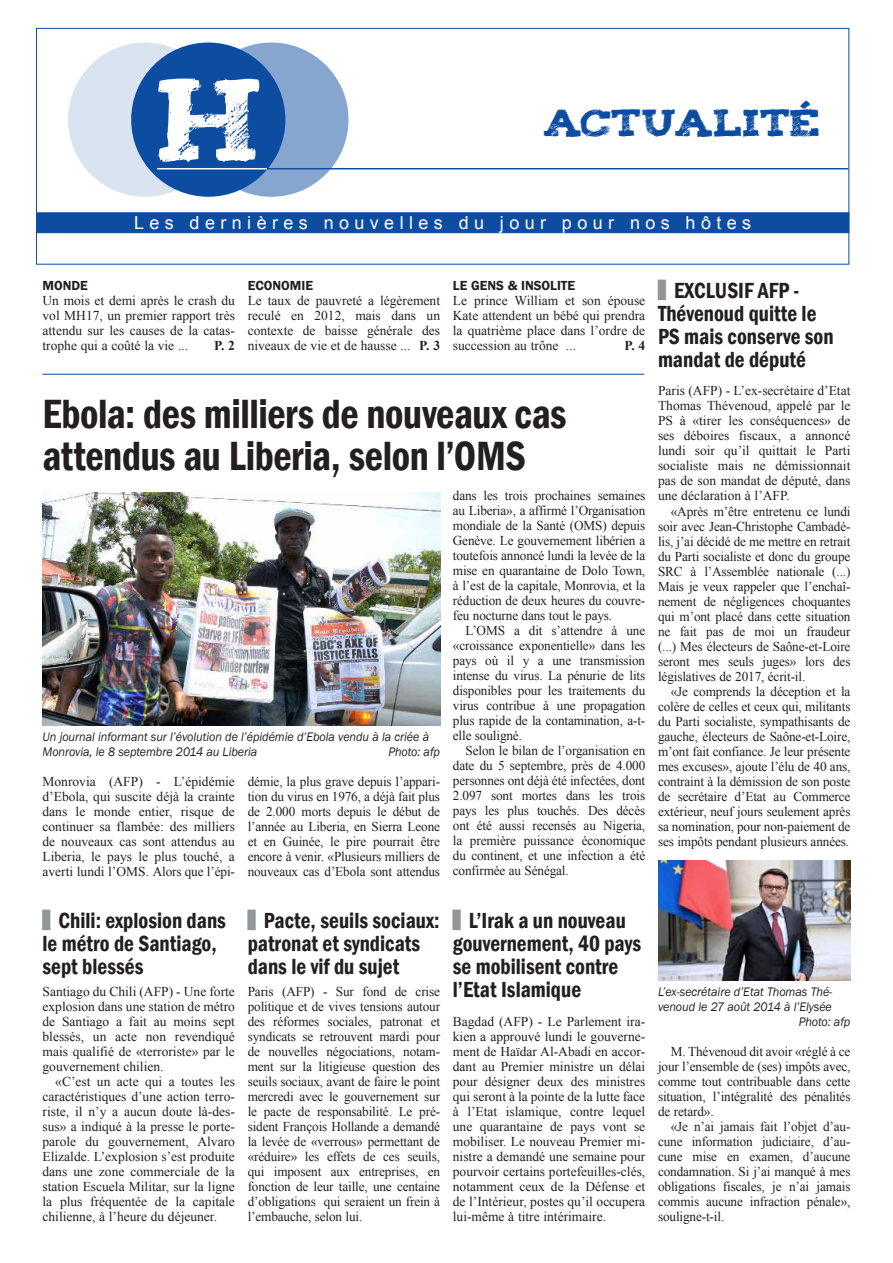
<style>
.page{position:relative;width:893px;height:1263px;background:#fff}
.page>*{position:absolute;margin:0;border:0;box-sizing:border-box;transform-origin:0 0}
.t1{font:600 condensed 42px/42px "Franklin Gothic";letter-spacing:-.01em;color:#231f20;scale:.95 1}
.t2{font:31.05px "Tiza";color:#0d4da1}
.t3{font:600 condensed 22.5px/23.2px "Franklin Gothic";color:#231f20;scale:.95 1}
.t4{font:18px "Arial";letter-spacing:.3em;color:#fff}
.t5{font:13.5px/15px "Times New Roman";letter-spacing:-.01em;color:#231f20;text-align:justify}
.t6{font:600 13.5px "Franklin Gothic";color:#231f20}
.t7{font:700 13.5px "Times New Roman";color:#231f20}
.t8{font:italic 12.75px/15px "Franklin Gothic";letter-spacing:-.005em;color:#231f20;scale:.95 1}
.s1{font-weight:700}
.s2{font-size:16.8px;color:#939598}
</style>
<div class="page">
<img style="left:43px;top:492px;width:397px;height:233px">
<img style="left:658px;top:860px;width:192px;height:120px">
<div style="left:131px;top:43px;width:154px;height:154px;background:#0d4da1;border-radius:50%"></div>
<svg style="left:194px;top:43px;width:154px;height:154px;fill:#86a6d0"></svg>
<svg style="left:68px;top:43px;width:154px;height:154px;fill:#dae4f0"></svg>
<svg style="left:158px;top:78px;width:101px;height:84px"></svg>
<div style="left:36px;top:28px;width:813px;height:237px;border:1px solid #0d4da1"></div>
<div style="left:36px;top:212px;width:813px;height:21px;background:#0d4da1;border:1px solid #0d4da1"></div>
<hr style="left:43px;top:374px;width:601px;height:1px;background:#0d4da1">
<hr style="left:264px;top:168px;width:584px;height:1px;background:#0d4da1">
<hr style="left:157px;top:168px;width:110px;height:1px;background:#fff">
<h2 class="t2" style="left:544px;top:98px;width:277px">ACTUALITÉ</h2>
<h3 class="t4" style="left:134px;top:211px;width:619px">Les dernières nouvelles du jour pour nos hôtes</h3>
<p class="t6" style="left:43px;top:278px;width:47px">MONDE</p>
<p class="t5" style="left:43px;top:293px;width:194px">Un mois et demi après le crash du vol MH17, un premier rapport très attendu sur les causes de la catas&shy;trophe qui a coûté la vie ...</p>
<p class="t7" style="left:214px;top:337px;width:22px">P. 2</p>
<p class="t6" style="left:248px;top:278px;width:67px">ECONOMIE</p>
<p class="t5" style="left:248px;top:293px;width:194px">Le taux de pauvreté a légèrement reculé en 2012, mais dans un contexte de baisse générale des niveaux de vie et de hausse ... <span class="s1">P. 3</span></p>
<p class="t6" style="left:453px;top:278px;width:124px">LE GENS &amp; INSOLITE</p>
<p class="t5" style="left:453px;top:293px;width:194px">Le prince William et son épouse Kate attendent un bébé qui prendra la quatrième place dans l’ordre de succession au trône ...</p>
<p class="t7" style="left:624px;top:337px;width:22px">P. 4</p>
<h1 class="t1" style="left:43px;top:392px;width:553px">Ebola: des milliers de nouveaux cas attendus au Liberia, selon l’OMS</h1>
<p class="t8" style="left:43px;top:729px;width:408px">Un journal informant sur l’évolution de l’épidémie d’Ebola vendu à la criée à<br>Monrovia, le 8 septembre 2014 au Liberia</p>
<p class="t8" style="left:388px;top:744px;width:56px">Photo: afp</p>
<p class="t5" style="left:43px;top:773px;width:194px">Monrovia (AFP) - L’épidémie d’Ebola, qui suscite déjà la crainte dans le monde entier, risque de continuer sa flambée: des milliers de nouveaux cas sont attendus au Liberia, le pays le plus touché, a averti lundi l’OMS. Alors que l’épi-</p>
<p class="t5" style="left:248px;top:773px;width:194px">démie, la plus grave depuis l’appari&shy;tion du virus en 1976, a déjà fait plus de 2.000 morts depuis le début de l’année au Liberia, en Sierra Leone et en Guinée, le pire pourrait être encore à venir. «Plusieurs milliers de nouveaux cas d’Ebola sont attendus</p>
<p class="t5" style="left:453px;top:488px;width:194px">dans les trois prochaines semaines au Liberia», a affirmé l’Organisation mondiale de la Santé (OMS) depuis Genève. Le gouvernement libérien a toutefois annoncé lundi la levée de la mise en quarantaine de Dolo Town, à l’est de la capitale, Monrovia, et la réduction de deux heures du couvre&shy;feu nocturne dans tout le pays.</p>
<p class="t5" style="left:453px;top:623px;width:194px;text-indent:13px">L’OMS a dit s’attendre à une «croissance exponentielle» dans les pays où il y a une transmission intense du virus. La pénurie de lits disponibles pour les traitements du virus contribue à une propagation plus rapide de la contamination, a-t&shy;elle souligné.</p>
<p class="t5" style="left:453px;top:743px;width:194px;text-indent:13px">Selon le bilan de l’organisation en date du 5 septembre, près de 4.000 personnes ont déjà été infectées, dont 2.097 sont mortes dans les trois pays les plus touchés. Des décès ont été aussi recensés au Nigeria, la première puissance économique du continent, et une infection a été confirmée au Sénégal.</p>
<h3 class="t3" style="left:658px;top:278px;width:186px"><span class="s2">▌</span>EXCLUSIF AFP -<br>Thévenoud quitte le<br>PS mais conserve son mandat de député</h3>
<p class="t5" style="left:658px;top:383px;width:194px">Paris (AFP) - L’ex-secrétaire d’Etat Thomas Thévenoud, appelé par le PS à «tirer les conséquences» de ses déboires fiscaux, a annoncé lundi soir qu’il quittait le Parti socialiste mais ne démissionnait pas de son mandat de député, dans une déclaration à l’AFP.</p>
<p class="t5" style="left:658px;top:503px;width:194px;text-indent:13px">«Après m’être entretenu ce lundi soir avec Jean-Christophe Cambadé&shy;lis, j’ai décidé de me mettre en retrait du Parti socialiste et donc du groupe SRC à l’Assemblée nationale (...)<br>Mais je veux rappeler que l’enchaî&shy;nement de négligences choquantes qui m’ont placé dans cette situation ne fait pas de moi un fraudeur (...) Mes électeurs de Saône-et-Loire seront mes seuls juges» lors des législatives de 2017, écrit-il.</p>
<p class="t5" style="left:658px;top:683px;width:194px;text-indent:13px">«Je comprends la déception et la colère de celles et ceux qui, militants du Parti socialiste, sympathisants de gauche, électeurs de Saône-et-Loire, m’ont fait confiance. Je leur présente mes excuses», ajoute l’élu de 40 ans, contraint à la démission de son poste de secrétaire d’Etat au Commerce extérieur, neuf jours seulement après sa nomination, pour non-paiement de ses impôts pendant plusieurs années.</p>
<h3 class="t3" style="left:43px;top:908px;width:195px"><span class="s2">▌</span>Chili: explosion dans le métro de Santiago, sept blessés</h3>
<p class="t5" style="left:43px;top:983px;width:194px">Santiago du Chili (AFP) - Une forte explosion dans une station de métro de Santiago a fait au moins sept blessés, un acte non revendiqué mais qualifié de «terroriste» par le gouvernement chilien.</p>
<p class="t5" style="left:43px;top:1073px;width:194px;text-indent:13px">«C’est un acte qui a toutes les caractéristiques d’une action terro&shy;riste, il n’y a aucun doute là-des&shy;sus» a indiqué à la presse le porte&shy;parole du gouvernement, Alvaro Elizalde. L’explosion s’est produite dans une zone commerciale de la station Escuela Militar, sur la ligne la plus fréquentée de la capitale chilienne, à l’heure du déjeuner.</p>
<h3 class="t3" style="left:248px;top:908px;width:203px"><span class="s2">▌</span>Pacte, seuils sociaux: patronat et syndicats dans le vif du sujet</h3>
<p class="t5" style="left:248px;top:983px;width:194px">Paris (AFP) - Sur fond de crise politique et de vives tensions autour des réformes sociales, patronat et syndicats se retrouvent mardi pour de nouvelles négociations, notam&shy;ment sur la litigieuse question des seuils sociaux, avant de faire le point mercredi avec le gouvernement sur le pacte de responsabilité. Le pré&shy;sident François Hollande a demandé la levée de «verrous» permettant de «réduire» les effets de ces seuils, qui imposent aux entreprises, en fonction de leur taille, une centaine d’obligations qui seraient un frein à l’embauche, selon lui.</p>
<h3 class="t3" style="left:453px;top:908px;width:200px"><span class="s2">▌</span>L’Irak a un nouveau gouvernement, 40 pays se mobilisent contre l’Etat Islamique</h3>
<p class="t5" style="left:453px;top:1013px;width:194px">Bagdad (AFP) - Le Parlement ira&shy;kien a approuvé lundi le gouverne&shy;ment de Haïdar Al-Abadi en accor&shy;dant au Premier ministre un délai pour désigner deux des ministres qui seront à la pointe de la lutte face à l’Etat islamique, contre lequel une quarantaine de pays vont se mobiliser. Le nouveau Premier mi&shy;nistre a demandé une semaine pour pourvoir certains portefeuilles-clés, notamment ceux de la Défense et de l’Intérieur, postes qu’il occupera lui-même à titre intérimaire.</p>
<p class="t8" style="left:658px;top:984px;width:185px">L’ex-secrétaire d’Etat Thomas Thé-</p>
<p class="t8" style="left:658px;top:999px;width:185px">venoud le 27 août 2014 à l’Elysée</p>
<p class="t8" style="left:799px;top:1014px;width:56px">Photo: afp</p>
<p class="t5" style="left:658px;top:1043px;width:194px;text-indent:13px">M. Thévenoud dit avoir «réglé à ce jour l’ensemble de (ses) impôts avec, comme tout contribuable dans cette situation, l’intégralité des pénalités de retard».</p>
<p class="t5" style="left:658px;top:1118px;width:194px;text-indent:13px">«Je n’ai jamais fait l’objet d’au&shy;cune information judiciaire, d’au&shy;cune mise en examen, d’aucune condamnation. Si j’ai manqué à mes obligations fiscales, je n’ai jamais commis aucune infraction pénale», souligne-t-il.</p>
</div>
